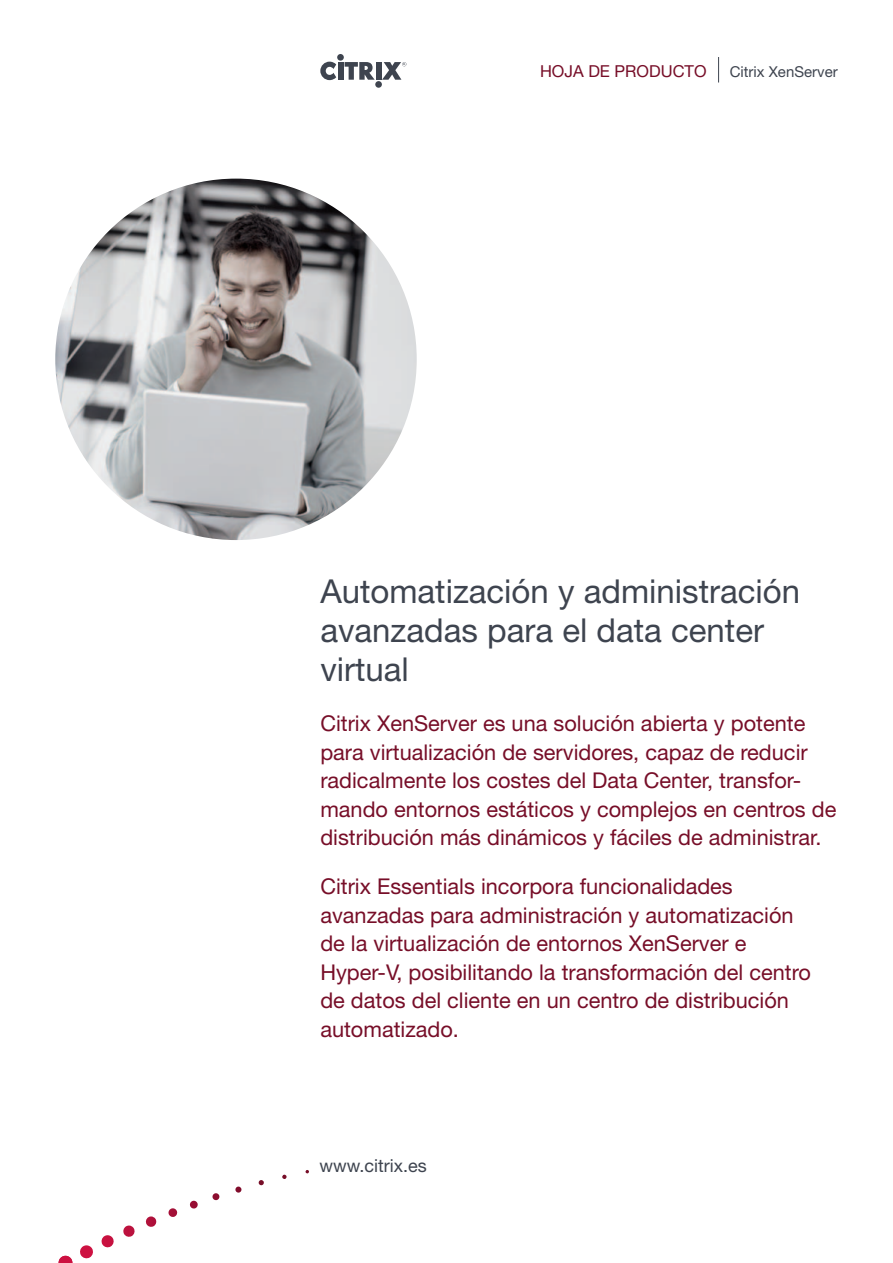
<style>
.page{position:relative;width:893px;height:1263px;background:#fff}
.page>*{position:absolute;margin:0;border:0;box-sizing:border-box;transform-origin:0 0}
.t1{font:33px/39px "Helvetica Neue";color:#3e444f}
.t2{font:21.75px/28.5px "Helvetica Neue";color:#770e28}
.t3{font:18px "Helvetica Neue";color:#3e444f}
.t4{font:16.5px "Helvetica Neue";color:#770e28}
.t5{font:15px "Helvetica Neue";color:#3e444f}
</style>
<div class="page">
<img style="left:55px;top:179px;width:362px;height:361px;border-radius:181px">
<div style="left:376px;top:62px;width:5px;height:18px;background:#3e444f"></div>
<svg style="left:382px;top:62px;width:24px;height:18px"></svg>
<div style="left:338px;top:62px;width:5px;height:18px;background:#3e444f"></div>
<svg style="left:320px;top:62px;width:16px;height:18px"></svg>
<svg style="left:345px;top:62px;width:30px;height:18px"></svg>
<div style="left:337px;top:54px;width:7px;height:7px;background:#3e444f;border-radius:50%"></div>
<div style="left:375px;top:81px;width:7px;height:7px;background:#3e444f;border-radius:50%"></div>
<svg style="left:80px;top:1245px;width:13px;height:14px"></svg>
<svg style="left:101px;top:1235px;width:13px;height:13px"></svg>
<svg style="left:123px;top:1225px;width:12px;height:12px"></svg>
<svg style="left:145px;top:1216px;width:12px;height:11px"></svg>
<svg style="left:168px;top:1208px;width:10px;height:9px"></svg>
<svg style="left:190px;top:1201px;width:8px;height:8px"></svg>
<svg style="left:212px;top:1193px;width:8px;height:7px"></svg>
<svg style="left:235px;top:1186px;width:7px;height:7px"></svg>
<svg style="left:258px;top:1180px;width:6px;height:5px"></svg>
<svg style="left:282px;top:1175px;width:5px;height:4px"></svg>
<svg style="left:305px;top:1170px;width:4px;height:3px"></svg>
<svg style="left:58px;top:1256px;width:14px;height:7px"></svg>
<svg style="left:718px;top:57px;width:1px;height:26px"></svg>
<p class="t4" style="left:540px;top:61px;width:168px">Hoja de producto</p>
<p class="t5" style="left:730px;top:62px;width:110px">Citrix XenServer</p>
<h1 class="t1" style="left:320px;top:572px;width:481px">Automatización y administración avanzadas para el data center virtual</h1>
<p class="t2" style="left:320px;top:709px;width:518px">Citrix XenServer es una solución abierta y potente para virtualización de servidores, capaz de reducir radicalmente los costes del Data Center, transfor&shy;mando entornos estáticos y complejos en centros de distribución más dinámicos y fáciles de administrar.</p>
<p class="t2" style="left:320px;top:872px;width:492px">Citrix Essentials incorpora funcionalidades avanzadas para administración y automatización de la virtualización de entornos XenServer e Hyper-V, posibilitando la transformación del centro de datos del cliente en un centro de distribución automatizado.</p>
<p class="t3" style="left:320px;top:1155px;width:109px">www.citrix.es</p>
</div>
